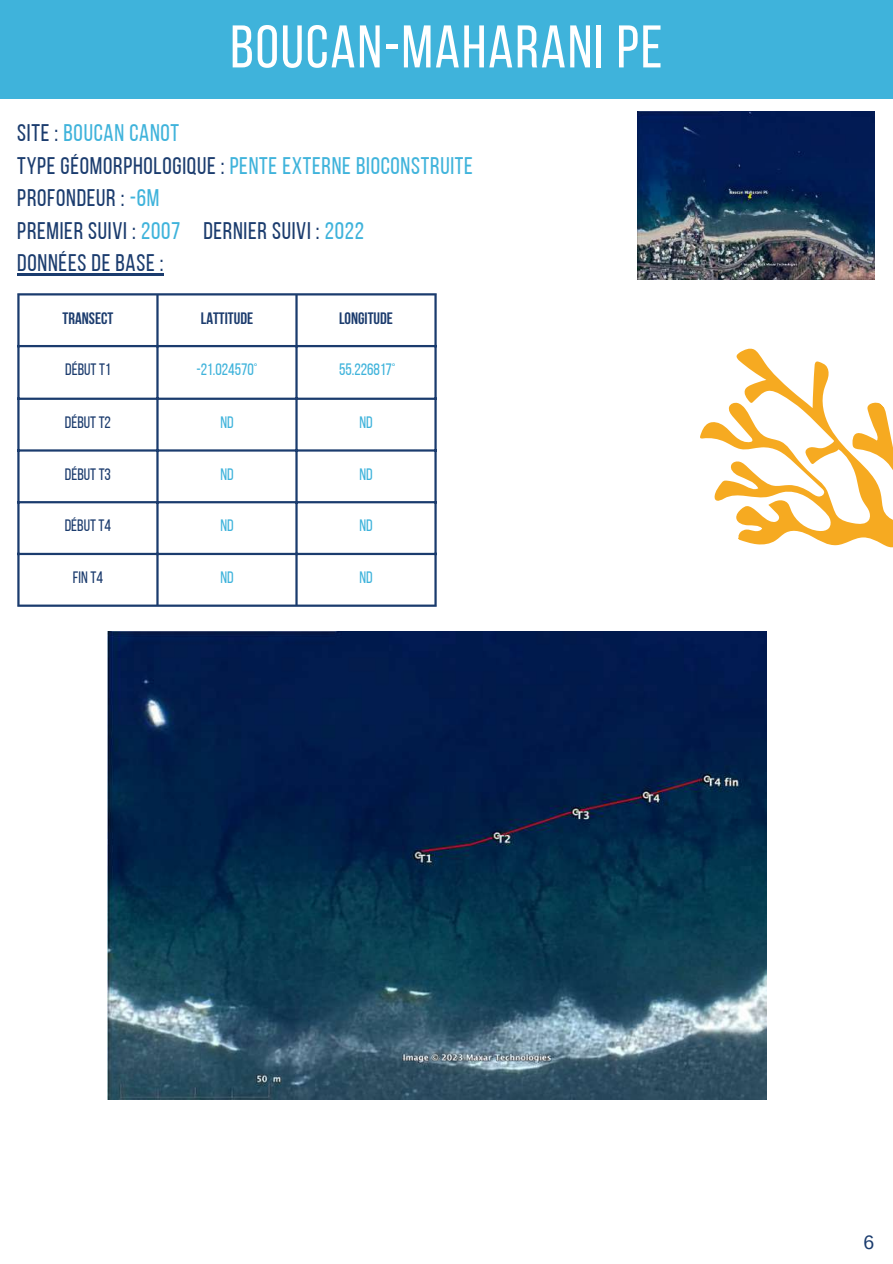
<style>
.page{position:relative;width:893px;height:1264px;background:#fff}
.page>*{position:absolute;margin:0;border:0;box-sizing:border-box;transform-origin:0 0}
.t1{font:60px "Bebas Neue";letter-spacing:.03em;color:#fff}
.t2{font:24px/32.5px "Bebas Neue";letter-spacing:.03em;color:#1b3c6e}
.t3{font:19.5px "Arimo";color:#1b3c6e}
.t4{font:16.5px "Bebas Neue";color:#3fb3db}
.t5{font:16.5px "Bebas Neue";color:#1c3c6e}
.t6{font:700 16.5px "Bebas Neue";color:#1c3c6e}
.s1{color:#3fb3db}
</style>
<div class="page">
<div style="left:0;top:0;width:892px;height:99px;background:#3fb3db"></div>
<img style="left:107px;top:631px;width:659px;height:467px">
<hr style="left:17px;top:295px;width:3px;height:309px;background:#1b3c6e">
<hr style="left:156px;top:295px;width:3px;height:309px;background:#1b3c6e">
<hr style="left:295px;top:295px;width:2px;height:309px;background:#1b3c6e">
<hr style="left:434px;top:295px;width:2px;height:309px;background:#1b3c6e">
<hr style="left:17px;top:293px;width:419px;height:2px;background:#1b3c6e">
<hr style="left:17px;top:345px;width:419px;height:2px;background:#1b3c6e">
<hr style="left:17px;top:397px;width:419px;height:3px;background:#1b3c6e">
<hr style="left:17px;top:449px;width:419px;height:2px;background:#1b3c6e">
<hr style="left:17px;top:501px;width:419px;height:2px;background:#1b3c6e">
<hr style="left:17px;top:553px;width:419px;height:2px;background:#1b3c6e">
<hr style="left:17px;top:604px;width:419px;height:3px;background:#1b3c6e">
<img style="left:637px;top:111px;width:237px;height:169px">
<hr style="left:17px;top:273px;width:147px;height:3px;background:#1b3c6e">
<svg style="left:700px;top:348px;width:192px;height:200px"></svg>
<h1 class="t1" style="left:230px;top:22px;width:433px">BOUCAN-MAHARANI PE</h1>
<p class="t2" style="left:17px;top:119px;width:457px">SITE : <span class="s1">BOUCAN CANOT<br></span>TYPE GÉOMORPHOLOGIQUE : <span class="s1">PENTE EXTERNE BIOCONSTRUITE<br></span>PROFONDEUR : <span class="s1">-6M<br></span>PREMIER SUIVI : <span class="s1">2007</span> DERNIER SUIVI : <span class="s1">2022<br></span>DONNÉES DE BASE :</p>
<p class="t6" style="left:63px;top:311px;width:52px">TRANSECT</p>
<p class="t6" style="left:201px;top:311px;width:54px">LATTITUDE</p>
<p class="t6" style="left:339px;top:311px;width:55px">LONGITUDE</p>
<p class="t5" style="left:65px;top:363px;width:47px">DÉBUTT1</p>
<p class="t4" style="left:196px;top:363px;width:63px">-21.024570°</p>
<p class="t4" style="left:339px;top:363px;width:58px">55.226817°</p>
<p class="t5" style="left:65px;top:415px;width:48px">DÉBUTT2</p>
<p class="t4" style="left:220px;top:415px;width:15px">ND</p>
<p class="t4" style="left:359px;top:415px;width:15px">ND</p>
<p class="t5" style="left:65px;top:467px;width:48px">DÉBUTT3</p>
<p class="t4" style="left:220px;top:467px;width:15px">ND</p>
<p class="t4" style="left:359px;top:467px;width:15px">ND</p>
<p class="t5" style="left:65px;top:519px;width:48px">DÉBUTT4</p>
<p class="t4" style="left:220px;top:519px;width:15px">ND</p>
<p class="t4" style="left:359px;top:519px;width:15px">ND</p>
<p class="t5" style="left:73px;top:571px;width:32px">FIN T4</p>
<p class="t4" style="left:220px;top:571px;width:15px">ND</p>
<p class="t4" style="left:359px;top:571px;width:15px">ND</p>
<p class="t3" style="left:863px;top:1231px;width:12px">6</p>
</div>
